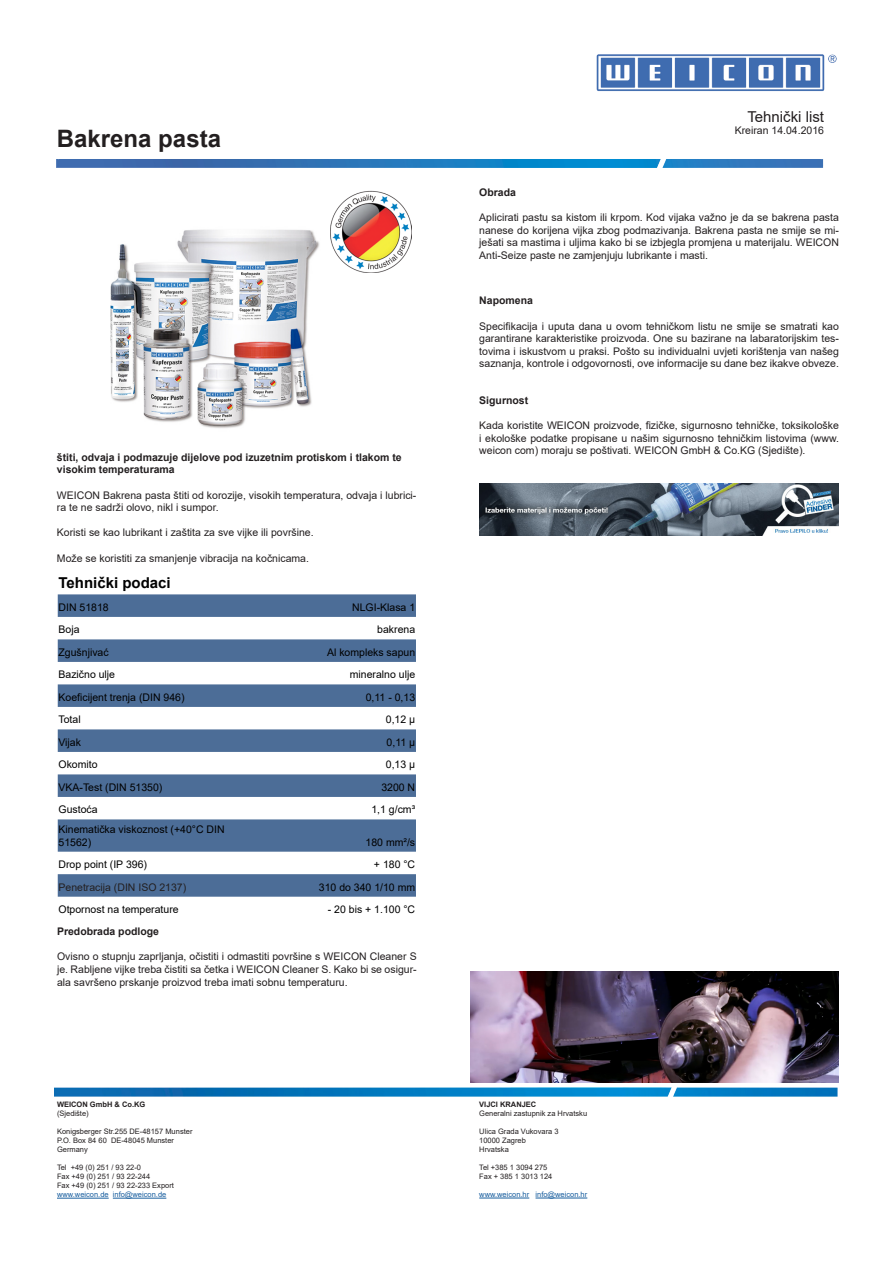
<style>
.page{position:relative;width:893px;height:1263px;background:#fff}
.page>*{position:absolute;margin:0;border:0;box-sizing:border-box;transform-origin:0 0}
.t1{font:700 24px "Arial";color:#231f20}
.t2{font:700 15px "Arial";color:#000}
.t3{font:15px "Arial";color:#231f20}
.t4{font:10.5px/12.6px "Arial";color:#231f20;text-align:justify}
.t5{font:10.5px/12.6px "Arial";color:#000}
.t6{font:700 10.5px/12.6px "Arial";color:#231f20}
.t7{font:7.5px "Arial";color:#231f20}
.t8{font:7.5px "Arial";color:#175d9e}
.t9{font:700 7.5px "Arial";color:#231f20}
</style>
<div class="page">
<img style="left:57px;top:54px;width:779px;height:113px">
<img style="left:54px;top:1082px;width:785px;height:15px">
<img style="left:110px;top:223px;width:221px;height:205px">
<svg style="left:58px;top:594px;width:358px;height:303px;fill:#4c6d97"></svg>
<hr style="left:57px;top:1198px;width:52px;height:1px;background:#175d9e">
<hr style="left:113px;top:1198px;width:53px;height:1px;background:#175d9e">
<hr style="left:479px;top:1198px;width:50px;height:1px;background:#175d9e">
<hr style="left:535px;top:1198px;width:52px;height:1px;background:#175d9e">
<img style="left:331px;top:190px;width:80px;height:82px">
<img style="left:480px;top:483px;width:359px;height:52px">
<img style="left:471px;top:972px;width:368px;height:110px">
<p class="t1" style="left:57px;top:121px;width:166px">Bakrena pasta</p>
<p class="t6" style="left:57px;top:451px;width:346px">štiti, odvaja i podmazuje dijelove pod izuzetnim protiskom i tlakom te visokim temperaturama</p>
<p class="t4" style="left:57px;top:488px;width:361px">WEICON Bakrena pasta štiti od korozije, visokih temperatura, odvaja i lubrici&shy;ra te ne sadrži olovo, nikl i sumpor.</p>
<p class="t4" style="left:57px;top:526px;width:258px">Koristi se kao lubrikant i zaštita za sve vijke ili površine.</p>
<p class="t4" style="left:57px;top:551px;width:254px">Može se koristiti za smanjenje vibracija na kočnicama.</p>
<p class="t2" style="left:58px;top:572px;width:114px">Tehnički podaci</p>
<p class="t5" style="left:58px;top:601px;width:52px">DIN 51818</p>
<p class="t5" style="left:352px;top:601px;width:65px">NLGI-Klasa 1</p>
<p class="t5" style="left:58px;top:623px;width:23px">Boja</p>
<p class="t5" style="left:377px;top:623px;width:39px">bakrena</p>
<p class="t5" style="left:58px;top:646px;width:52px">Zgušnjivać</p>
<p class="t5" style="left:327px;top:646px;width:90px">Al kompleks sapun</p>
<p class="t5" style="left:58px;top:668px;width:58px">Bazično ulje</p>
<p class="t5" style="left:350px;top:668px;width:67px">mineralno ulje</p>
<p class="t5" style="left:58px;top:691px;width:128px">Koeficijent trenja (DIN 946)</p>
<p class="t5" style="left:366px;top:691px;width:51px">0,11 - 0,13</p>
<p class="t5" style="left:58px;top:713px;width:24px">Total</p>
<p class="t5" style="left:386px;top:713px;width:31px">0,12 μ</p>
<p class="t5" style="left:58px;top:736px;width:24px">Vijak</p>
<p class="t5" style="left:387px;top:736px;width:30px">0,11 μ</p>
<p class="t5" style="left:58px;top:758px;width:41px">Okomito</p>
<p class="t5" style="left:386px;top:758px;width:31px">0,13 μ</p>
<p class="t5" style="left:58px;top:781px;width:105px">VKA-Test (DIN 51350)</p>
<p class="t5" style="left:381px;top:781px;width:35px">3200 N</p>
<p class="t5" style="left:58px;top:803px;width:41px">Gustoća</p>
<p class="t5" style="left:371px;top:803px;width:45px">1,1 g/cm³</p>
<p class="t5" style="left:58px;top:823px;width:168px">Kinematička viskoznost (+40°C DIN<br>51562)</p>
<p class="t5" style="left:366px;top:836px;width:51px">180 mm²/s</p>
<p class="t5" style="left:58px;top:858px;width:90px">Drop point (IP 396)</p>
<p class="t5" style="left:374px;top:858px;width:43px">+ 180 °C</p>
<p class="t4" style="left:58px;top:881px;width:129px">Penetracija (DIN ISO 2137)</p>
<p class="t5" style="left:319px;top:881px;width:98px">310 do 340 1/10 mm</p>
<p class="t5" style="left:58px;top:903px;width:122px">Otpornost na temperature</p>
<p class="t5" style="left:328px;top:903px;width:89px">- 20 bis + 1.100 °C</p>
<p class="t6" style="left:57px;top:925px;width:104px">Predobrada podloge</p>
<p class="t4" style="left:57px;top:950px;width:361px">Ovisno o stupnju zaprljanja, očistiti i odmastiti površine s WEICON Cleaner S je. Rabljene vijke treba čistiti sa četka i WEICON Cleaner S. Kako bi se osigur&shy;ala savršeno prskanje proizvod treba imati sobnu temperaturu.</p>
<p class="t9" style="left:57px;top:1099px;width:90px">WEICON GmbH &amp; Co.KG</p>
<p class="t7" style="left:57px;top:1108px;width:33px">(Sjedište)</p>
<p class="t7" style="left:57px;top:1126px;width:137px">Konigsberger Str.255 DE-48157 Munster</p>
<p class="t7" style="left:57px;top:1135px;width:119px">P.O. Box 84 60 DE-48045 Munster</p>
<p class="t7" style="left:57px;top:1144px;width:32px">Germany</p>
<p class="t7" style="left:57px;top:1162px;width:86px">Tel +49 (0) 251 / 93 22-0</p>
<p class="t7" style="left:57px;top:1171px;width:95px">Fax +49 (0) 251 / 93 22-244</p>
<p class="t7" style="left:57px;top:1180px;width:118px">Fax +49 (0) 251 / 93 22-233 Export</p>
<p class="t8" style="left:57px;top:1189px;width:111px">www.weicon.de info@weicon.de</p>
<p class="t3" style="left:747px;top:106px;width:78px">Tehnički list</p>
<p class="t4" style="left:735px;top:124px;width:91px">Kreiran 14.04.2016</p>
<p class="t6" style="left:479px;top:186px;width:38px">Obrada</p>
<p class="t4" style="left:479px;top:211px;width:361px">Aplicirati pastu sa kistom ili krpom. Kod vijaka važno je da se bakrena pasta nanese do korijena vijka zbog podmazivanja. Bakrena pasta ne smije se mi&shy;ješati sa mastima i uljima kako bi se izbjegla promjena u materijalu. WEICON Anti-Seize paste ne zamjenjuju lubrikante i masti.</p>
<p class="t6" style="left:479px;top:294px;width:55px">Napomena</p>
<p class="t4" style="left:479px;top:319px;width:361px">Specifikacija i uputa dana u ovom tehničkom listu ne smije se smatrati kao garantirane karakteristike proizvoda. One su bazirane na labaratorijskim tes&shy;tovima i iskustvom u praksi. Pošto su individualni uvjeti korištenja van našeg saznanja, kontrole i odgovornosti, ove informacije su dane bez ikakve obveze.</p>
<p class="t6" style="left:479px;top:394px;width:51px">Sigurnost</p>
<p class="t4" style="left:479px;top:419px;width:361px">Kada koristite WEICON proizvode, fizičke, sigurnosno tehničke, toksikološke i ekološke podatke propisane u našim sigurnosno tehničkim listovima (www. weicon com) moraju se poštivati. WEICON GmbH &amp; Co.KG (Sjedište).</p>
<p class="t9" style="left:479px;top:1099px;width:59px">VIJCI KRANJEC</p>
<p class="t7" style="left:479px;top:1108px;width:109px">Generalni zastupnik za Hrvatsku</p>
<p class="t7" style="left:479px;top:1126px;width:81px">Ulica Grada Vukovara 3</p>
<p class="t7" style="left:479px;top:1135px;width:48px">10000 Zagreb</p>
<p class="t7" style="left:479px;top:1144px;width:31px">Hrvatska</p>
<p class="t7" style="left:479px;top:1162px;width:70px">Tel +385 1 3094 275</p>
<p class="t7" style="left:479px;top:1171px;width:75px">Fax + 385 1 3013 124</p>
<p class="t8" style="left:479px;top:1189px;width:110px">www.weicon.hr info@weicon.hr</p>
</div>
